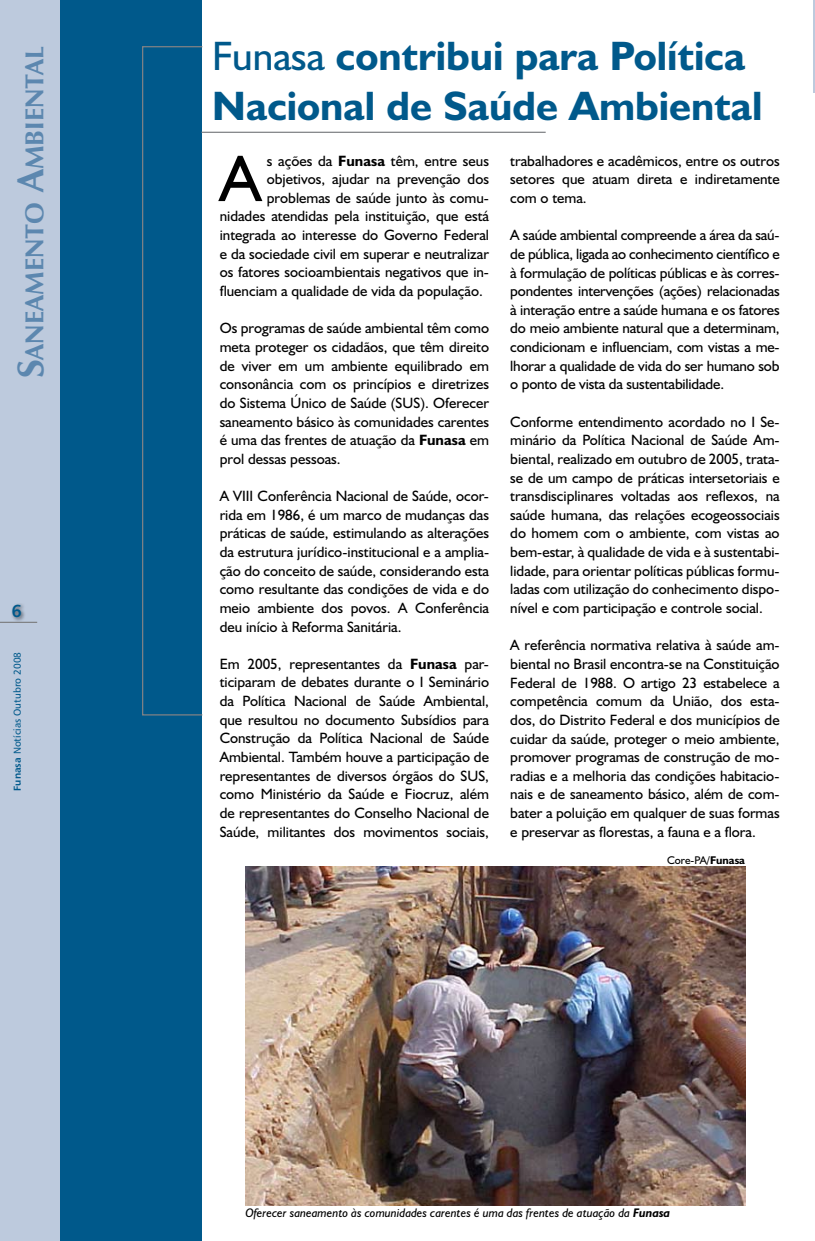
<style>
.page{position:relative;width:815px;height:1241px;background:#fff}
.page>*{position:absolute;margin:0;border:0;box-sizing:border-box;transform-origin:0 0}
.t1{font:66.25px "Humanist 521 BT";color:#000}
.t2{font:700 41.25px/49.5px "Humanist 521 BT";color:#00598b}
.t3{font:700 26.25px "Zapf Humanist 601 BT";color:#5c87af}
.t4{font:17.5px "Humanist 777 BT Bold B";color:#00598b}
.t5{font:15px/18.6px "Humanist 521 BT";color:#000;text-align:justify}
.t6{font:italic 12.5px "Humanist 521 BT";color:#000}
.t7{font:11.25px "Humanist 521 BT";color:#000}
.t8{font:10px "Humanist 777 BT Roman B";color:#00598b}
.s1{font-size:37.5px}
.s2{font-family:"Humanist 777 BT Bold B"}
.s3{font-weight:400}
.s4{font-weight:700}
</style>
<div class="page">
<hr style="left:814px;top:0;width:1px;height:93px;background:#bdcadd">
<div style="left:0;top:0;width:60px;height:1240px;background:#bdcadd"></div>
<div style="left:61px;top:0;width:141px;height:1240px;background:#00598b"></div>
<div style="left:142px;top:46px;width:61px;height:669px;border:1px solid #808285"></div>
<hr style="left:201px;top:132px;width:345px;height:1px;background:#808285">
<div style="left:10px;top:602px;width:16px;height:20px;background:#000;opacity:.6"></div>
<hr style="left:0;top:621px;width:37px;height:2px;background:#808285">
<img style="left:245px;top:866px;width:501px;height:339px">
<h3 class="t3" style="left:18px;top:378px;width:333px;rotate:-90deg"><span class="s1">S</span>aneamento <span class="s1">A</span>mbiental</h3>
<p class="t4" style="left:12px;top:599px;width:12px">6</p>
<p class="t8" style="left:11px;top:790px;width:140px;rotate:-90deg"><span class="s2">Funasa</span> Notícias Outubro 2008</p>
<h2 class="t2" style="left:212px;top:30px;width:552px"><span class="s3">Funasa</span> contribui para Política<br>Nacional de Saúde Ambiental</h2>
<p class="t5" style="left:267px;top:151px;width:224px">s ações da <span class="s4">Funasa</span> têm, entre seus</p>
<p class="t5" style="left:267px;top:169px;width:224px">objetivos, ajudar na prevenção dos</p>
<p class="t5" style="left:267px;top:188px;width:224px">problemas de saúde junto às comu-</p>
<p class="t5" style="left:220px;top:207px;width:271px">nidades atendidas pela instituição, que está</p>
<p class="t5" style="left:220px;top:225px;width:271px">integrada ao interesse do Governo Federal</p>
<p class="t5" style="left:220px;top:244px;width:271px">e da sociedade civil em superar e neutralizar</p>
<p class="t5" style="left:220px;top:262px;width:271px">os fatores socioambientais negativos que in-</p>
<p class="t5" style="left:220px;top:281px;width:265px">fluenciam a qualidade de vida da população.</p>
<p class="t5" style="left:220px;top:318px;width:271px">Os programas de saúde ambiental têm como meta proteger os cidadãos, que têm direito de viver em um ambiente equilibrado em consonância com os princípios e diretrizes do Sistema Único de Saúde (SUS). Oferecer saneamento básico às comunidades carentes é uma das frentes de atuação da <span class="s4">Funasa</span> em prol dessas pessoas.</p>
<p class="t5" style="left:220px;top:486px;width:271px">A VIII Conferência Nacional de Saúde, ocor&shy;rida em 1986, é um marco de mudanças das práticas de saúde, estimulando as alterações da estrutura jurídico-institucional e a amplia&shy;ção do conceito de saúde, considerando esta como resultante das condições de vida e do meio ambiente dos povos. A Conferência deu início à Reforma Sanitária.</p>
<p class="t5" style="left:220px;top:654px;width:271px">Em 2005, representantes da <span class="s4">Funasa</span> par&shy;ticiparam de debates durante o I Seminário da Política Nacional de Saúde Ambiental, que resultou no documento Subsídios para Construção da Política Nacional de Saúde Ambiental. Também houve a participação de representantes de diversos órgãos do SUS, como Ministério da Saúde e Fiocruz, além de representantes do Conselho Nacional de Saúde, militantes dos movimentos sociais,</p>
<h1 class="t1" style="left:220px;top:138px;width:43px">A</h1>
<p class="t5" style="left:510px;top:151px;width:271px">trabalhadores e acadêmicos, entre os outros setores que atuam direta e indiretamente com o tema.</p>
<p class="t5" style="left:510px;top:225px;width:271px">A saúde ambiental compreende a área da saú&shy;de pública, ligada ao conhecimento científico e à formulação de políticas públicas e às corres&shy;pondentes intervenções (ações) relacionadas à interação entre a saúde humana e os fatores do meio ambiente natural que a determinam, condicionam e influenciam, com vistas a me&shy;lhorar a qualidade de vida do ser humano sob o ponto de vista da sustentabilidade.</p>
<p class="t5" style="left:510px;top:412px;width:271px">Conforme entendimento acordado no I Se&shy;minário da Política Nacional de Saúde Am&shy;biental, realizado em outubro de 2005, trata&shy;se de um campo de práticas intersetoriais e transdisciplinares voltadas aos reflexos, na saúde humana, das relações ecogeossociais do homem com o ambiente, com vistas ao bem-estar, à qualidade de vida e à sustentabi&shy;lidade, para orientar políticas públicas formu&shy;ladas com utilização do conhecimento dispo&shy;nível e com participação e controle social.</p>
<p class="t5" style="left:510px;top:635px;width:271px">A referência normativa relativa à saúde am&shy;biental no Brasil encontra-se na Constituição Federal de 1988. O artigo 23 estabelece a competência comum da União, dos esta&shy;dos, do Distrito Federal e dos municípios de cuidar da saúde, proteger o meio ambiente, promover programas de construção de mo&shy;radias e a melhoria das condições habitacio&shy;nais e de saneamento básico, além de com&shy;bater a poluição em qualquer de suas formas e preservar as florestas, a fauna e a flora.</p>
<p class="t7" style="left:667px;top:853px;width:80px">Core-PA/<span class="s4">Funasa</span></p>
<p class="t6" style="left:245px;top:1204px;width:426px">Oferecer saneamento às comunidades carentes é uma das frentes de atuação da <span class="s4">Funasa</span></p>
</div>
